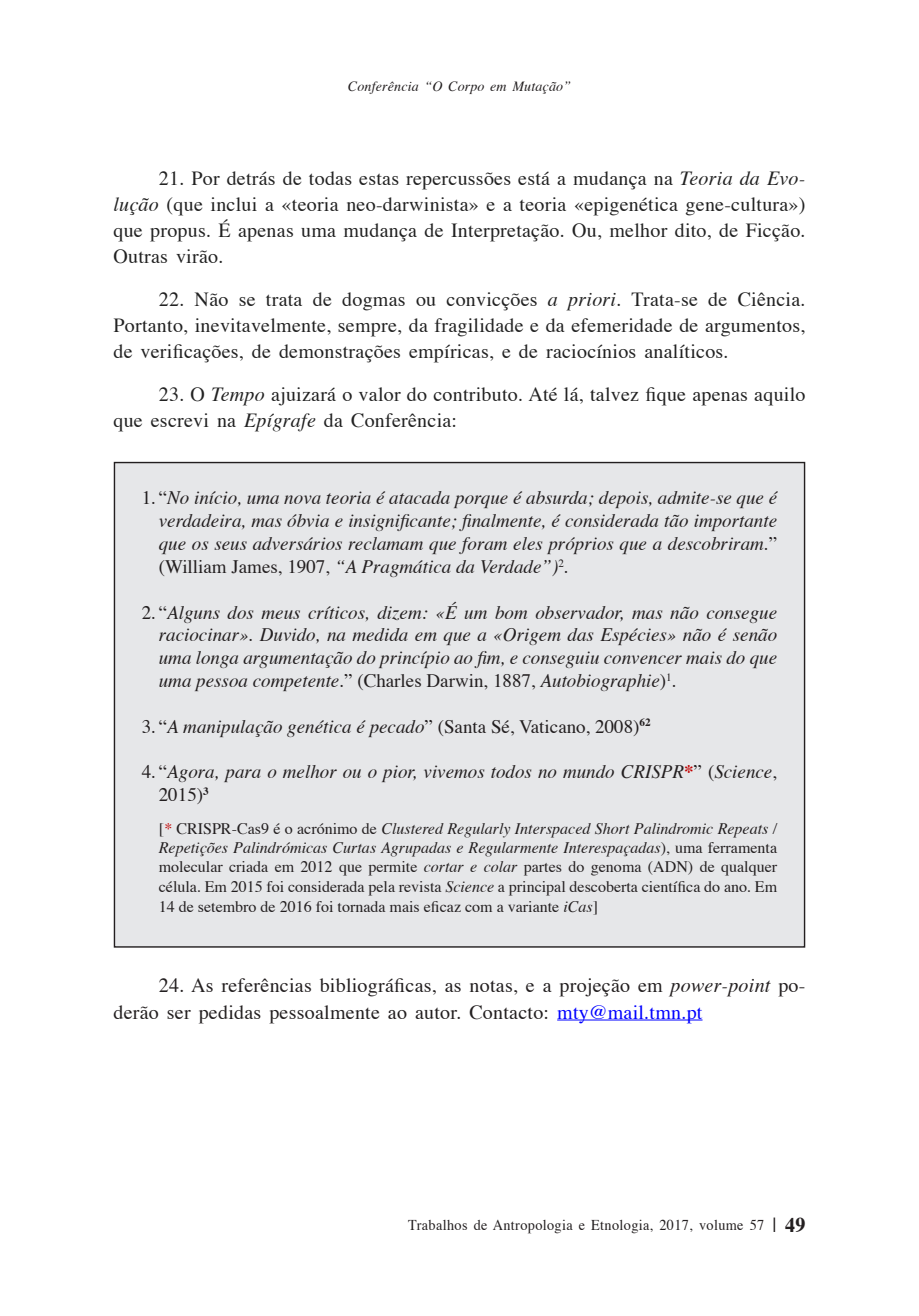
<style>
.page{position:relative;width:919px;height:1316px;background:#fff}
.page>*{position:absolute;margin:0;border:0;box-sizing:border-box;transform-origin:0 0}
.TEXTO{font:20px/26px "Times";letter-spacing:.01em;color:#222;text-align:justify}
.TEXTO-2{font:20px/26px "Times";letter-spacing:.01em;color:#231f20}
.m_139096130277042035{font:italic 19px/22.8px "Times";color:#231f20;text-align:justify}
.m_139096130277042035-2{font:19px "Times";color:#231f20}
.m_139096130277042035-3{font:16px/19.6px "Times";color:#231f20;text-align:justify}
.t1{font:15px "Times";letter-spacing:.025em;color:#231f20;scale:.95 1}
.t2{font:italic 14px "Times";letter-spacing:.01em;color:#231f20}
.s1{font-style:italic}
.s2{font-style:normal}
.s3{font-weight:700;font-style:normal;color:#c00000}
.s4{font-style:italic;color:#c00000}
.s5{color:#00f}
.s6{font-size:21px}
.s7{font-weight:700;font-size:21px}
</style>
<div class="page">
<div style="left:114px;top:462px;width:690px;height:484px;background:#e6e7e9"></div>
<hr style="left:557px;top:1019px;width:145px;height:1px;background:#00f">
<p class="t2" style="left:348px;top:77px;width:225px">Conferência “O Corpo em Mutação”</p>
<p class="TEXTO" style="left:113px;top:167px;width:693px;text-indent:45px">21. Por detrás de todas estas repercussões está a mudança na <span class="s1">Teoria da Evo&shy;lução</span> (que inclui a «teoria neo-darwinista» e a teoria «epigenética gene-cultura») que propus. É apenas uma mudança de Interpretação. Ou, melhor dito, de Ficção.<br>Outras virão.</p>
<p class="TEXTO" style="left:113px;top:288px;width:693px;text-indent:45px">22. Não se trata de dogmas ou convicções <span class="s1">a priori</span>. Trata-se de Ciência.<br>Portanto, inevitavelmente, sempre, da fragilidade e da efemeridade de argumentos, de verificações, de demonstrações empíricas, e de raciocínios analíticos.</p>
<p class="TEXTO" style="left:113px;top:383px;width:693px;text-indent:45px">23. O <span class="s1">Tempo</span> ajuizará o valor do contributo. Até lá, talvez fique apenas aquilo que escrevi na <span class="s1">Epígrafe</span> da Conferência:</p>
<p class="m_139096130277042035" style="left:159px;top:488px;width:619px;text-indent:-17px"><span class="s2">1. “</span>No início, uma nova teoria é atacada porque é absurda; depois, admite-se que é verdadeira, mas óbvia e insignificante; finalmente, é considerada tão importante que os seus adversários reclamam que foram eles próprios que a descobriram<span class="s2">.” (William James, 1907,</span> “A Pragmática da Verdade”)<sup>2</sup><span class="s2">.</span></p>
<p class="m_139096130277042035" style="left:159px;top:602px;width:619px;text-indent:-17px"><span class="s2">2. “</span>Alguns dos meus críticos, dizem: «É um bom observador, mas não consegue raciocinar». Duvido, na medida em que a «Origem das Espécies» não é senão uma longa argumentação do princípio ao fim, e conseguiu convencer mais do que uma pessoa competente<span class="s2">.” (Charles Darwin, 1887,</span> Autobiographie<span class="s2">)</span><sup>1</sup><span class="s2">.</span></p>
<p class="m_139096130277042035-2" style="left:142px;top:714px;width:510px">3. “<span class="s1">A manipulação genética é pecado</span>” (Santa Sé, Vaticano, 2008)<sup>62</sup></p>
<p class="m_139096130277042035" style="left:159px;top:761px;width:619px;text-indent:-17px"><span class="s2">4. “</span>Agora, para o melhor ou o pior, vivemos todos no mundo CRISPR<span class="s3">*</span><span class="s2">” (</span>Science<span class="s2">,<br>2015)</span><sup>3</sup></p>
<p class="m_139096130277042035-3" style="left:159px;top:819px;width:619px">[<span class="s4">*</span> CRISPR-Cas9 é o acrónimo de <span class="s1">Clustered Regularly Interspaced Short Palindromic Repeats / Repetições Palindrómicas Curtas Agrupadas e Regularmente Interespaçadas</span>), uma ferramenta molecular criada em 2012 que permite <span class="s1">cortar e colar</span> partes do genoma (ADN) de qualquer célula. Em 2015 foi considerada pela revista <span class="s1">Science</span> a principal descoberta científica do ano. Em 14 de setembro de 2016 foi tornada mais eficaz com a variante <span class="s1">iCas</span>]</p>
<p class="TEXTO-2" style="left:113px;top:973px;width:693px;text-indent:45px">24. As referências bibliográficas, as notas, e a projeção em <span class="s1">power-point</span> po&shy;derão ser pedidas pessoalmente ao autor. Contacto: <span class="s5">mty@mail.tmn.pt</span></p>
<p class="t1" style="left:408px;top:1215px;width:419px">Trabalhos de Antropologia e Etnologia, 2017, volume 57 <span class="s6">|</span> <span class="s7">49</span></p>
</div>
